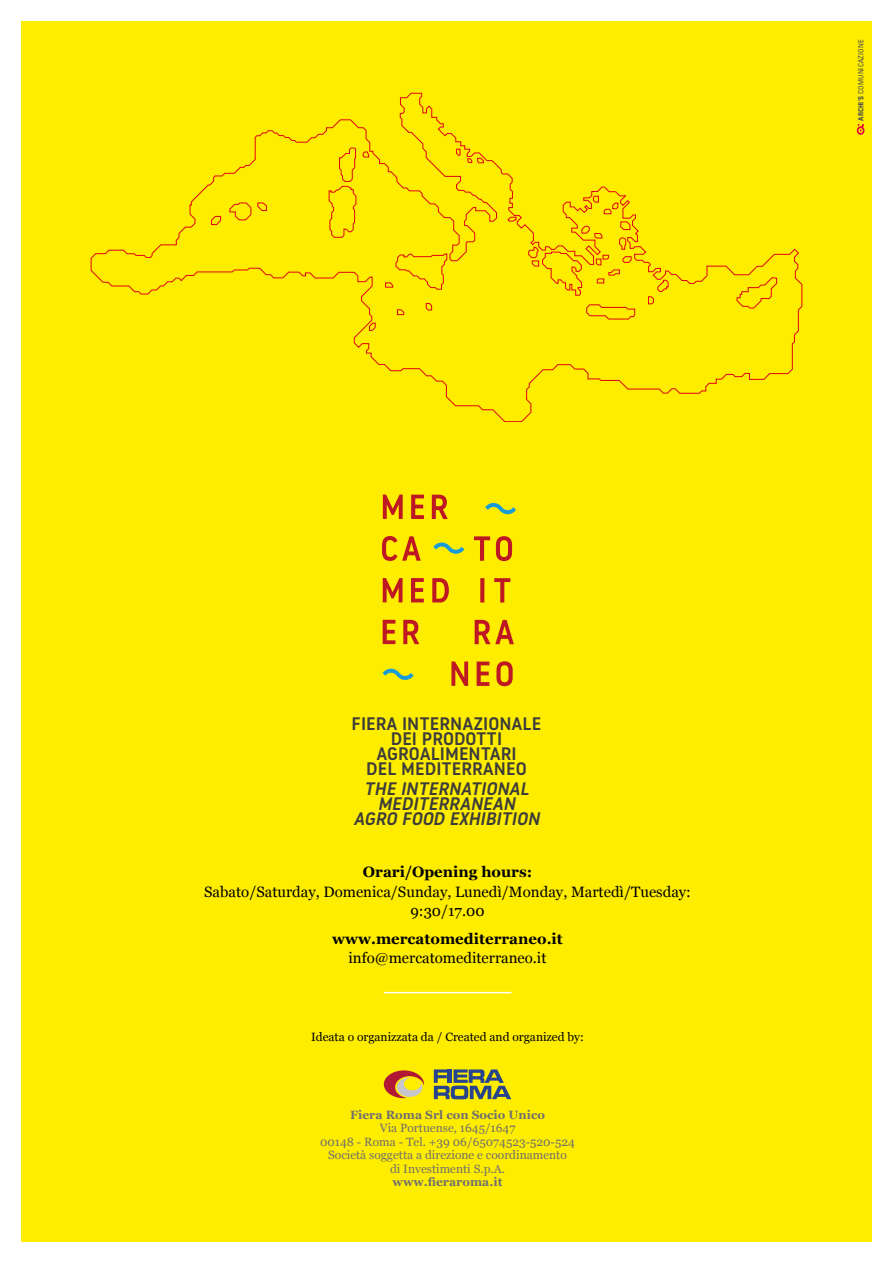
<style>
.page{position:relative;width:893px;height:1263px;background:#fff}
.page>*{position:absolute;margin:0;border:0;box-sizing:border-box;transform-origin:0 0}
.t1{font:500 18.15px/15.1px "Noway";color:#3c3c3b;text-align:center}
.t2{font:italic 500 18.15px/15.1px "Noway";color:#3c3c3b;text-align:center}
.t3{font:15px/19.5px "Georgia";color:#000;text-align:center}
.t4{font:700 15px "Georgia";color:#000}
.t5{font:12px/13.5px "Georgia";color:#706f6f;text-align:center}
.t6{font:12px "Georgia";color:#000}
.t7{font:700 12px "Georgia";color:#706f6f}
.t8{font:condensed 7.2px "Univers LT Std";letter-spacing:.02em;color:#4a4a49}
.s1{font-weight:700}
</style>
<div class="page">
<div style="left:21px;top:21px;width:851px;height:1221px;background:#ffed00"></div>
<svg style="left:384px;top:1070px;width:40px;height:28px"></svg>
<svg style="left:434px;top:1069px;width:77px;height:30px"></svg>
<hr style="left:384px;top:992px;width:127px;height:1px;background:#fff">
<svg style="left:857px;top:124px;width:7px;height:11px"></svg>
<svg style="left:90px;top:92px;width:713px;height:329px"></svg>
<svg style="left:383px;top:495px;width:20px;height:24px"></svg>
<svg style="left:411px;top:495px;width:13px;height:24px"></svg>
<svg style="left:432px;top:495px;width:16px;height:24px"></svg>
<svg style="left:382px;top:536px;width:39px;height:25px"></svg>
<svg style="left:474px;top:536px;width:16px;height:25px"></svg>
<svg style="left:496px;top:536px;width:16px;height:25px"></svg>
<svg style="left:383px;top:578px;width:20px;height:24px"></svg>
<svg style="left:411px;top:578px;width:13px;height:24px"></svg>
<svg style="left:432px;top:578px;width:17px;height:24px"></svg>
<svg style="left:480px;top:578px;width:4px;height:24px"></svg>
<svg style="left:494px;top:578px;width:16px;height:24px"></svg>
<svg style="left:383px;top:620px;width:12px;height:24px"></svg>
<svg style="left:403px;top:620px;width:16px;height:24px"></svg>
<svg style="left:475px;top:620px;width:39px;height:24px"></svg>
<svg style="left:451px;top:661px;width:17px;height:25px"></svg>
<svg style="left:477px;top:661px;width:12px;height:25px"></svg>
<svg style="left:496px;top:661px;width:17px;height:25px"></svg>
<svg style="left:485px;top:503px;width:31px;height:11px"></svg>
<svg style="left:383px;top:668px;width:31px;height:12px"></svg>
<svg style="left:433px;top:542px;width:31px;height:12px"></svg>
<p class="t8" style="left:856px;top:121px;width:83px;rotate:-90deg"><span class="s1">ARCHI’S</span> COMUNICAZIONE</p>
<h1 class="t1" style="left:352px;top:716px;width:191px">FIERA INTERNAZIONALE<br>DEI PRODOTTI<br>AGROALIMENTARI<br>DEL MEDITERRANEO</h1>
<h1 class="t2" style="left:353px;top:781px;width:192px">THE INTERNATIONAL<br>MEDITERRANEAN<br>AGRO FOOD EXHIBITION</h1>
<p class="t4" style="left:363px;top:861px;width:171px">Orari/Opening hours:</p>
<p class="t3" style="left:204px;top:881px;width:488px">Sabato/Saturday, Domenica/Sunday, Lunedì/Monday, Martedì/Tuesday:<br>9:30/17.00</p>
<p class="t4" style="left:332px;top:927px;width:232px">www.mercatomediterraneo.it</p>
<p class="t3" style="left:349px;top:948px;width:199px">info@mercatomediterraneo.it</p>
<p class="t6" style="left:311px;top:1028px;width:274px">Ideata o organizzata da / Created and organized by:</p>
<p class="t7" style="left:350px;top:1105px;width:196px">Fiera Roma Srl con Socio Unico</p>
<p class="t5" style="left:320px;top:1121px;width:256px">Via Portuense, 1645/1647<br>00148 - Roma - Tel. +39 06/65074523-520-524<br>Società soggetta a direzione e coordinamento<br>di Investimenti S.p.A.</p>
<p class="t7" style="left:393px;top:1173px;width:111px">www.fieraroma.it</p>
</div>
